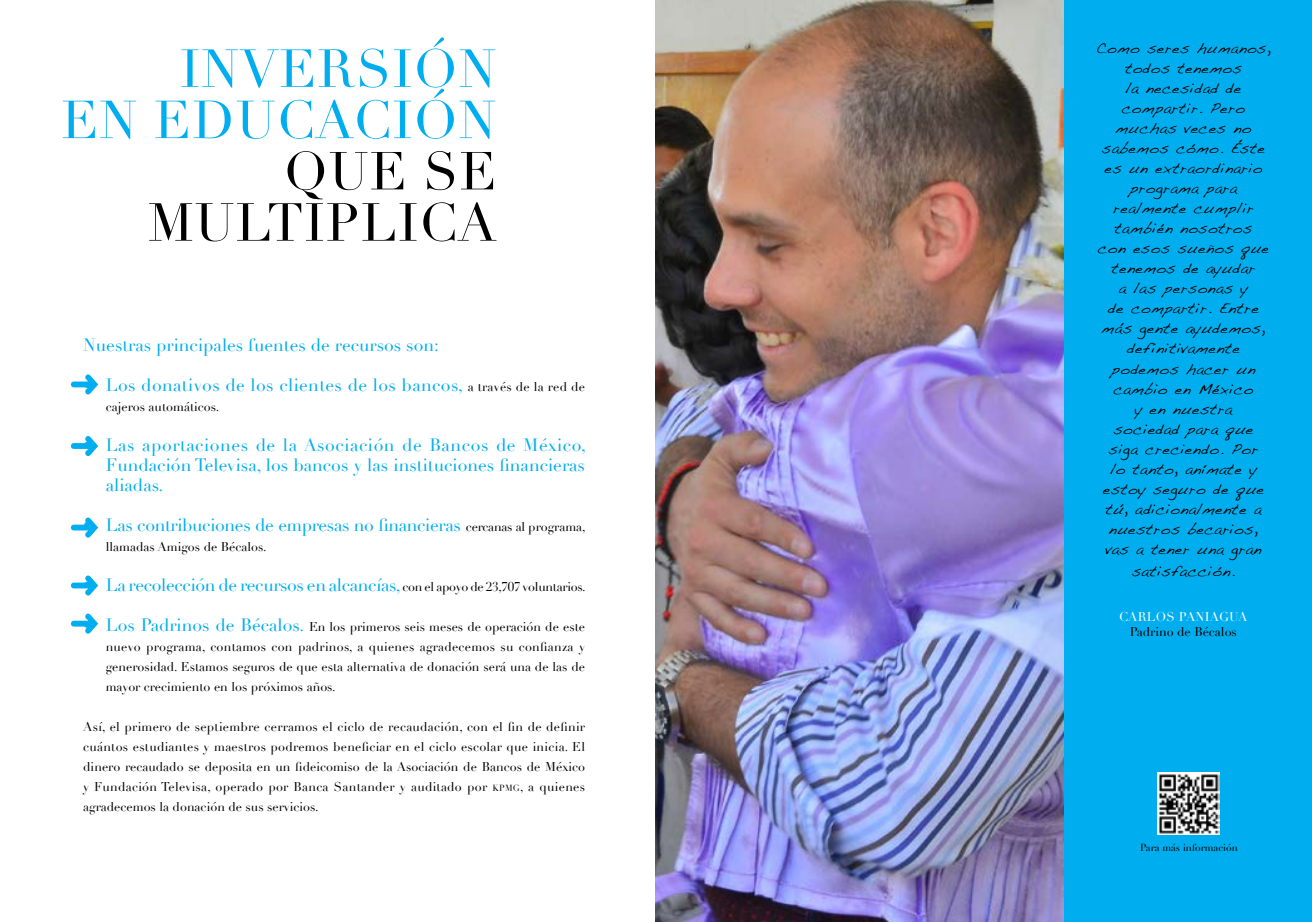
<style>
.page{position:relative;width:1312px;height:922px;background:#fff}
.page>*{position:absolute;margin:0;border:0;box-sizing:border-box;transform-origin:0 0}
.t1{font:52.5px/51.2px "Didot";letter-spacing:.02em;color:#00aeef}
.t2{font:52.5px "Didot";letter-spacing:.02em;color:#000}
.t3{font:17.5px/20px "Didot";color:#00aeef;text-align:justify}
.t4{font:17.5px "Didot";letter-spacing:-.02em;color:#00aeef}
.t5{font:17.5px "Didot";letter-spacing:.02em;color:#00aeef}
.t6{font:15px/20px "Handwriting Dakota";letter-spacing:.04em;color:#000;text-align:center}
.t7{font:12.5px/20px "Didot";color:#000;text-align:justify}
.t8{font:12.5px "Didot";letter-spacing:.02em;color:#fff}
.t9{font:10px "Didot";color:#000}
.s1{font-size:12.5px;color:#000}
.s2{font-size:17.5px;color:#00aeef}
.s3{font-size:8.75px}
</style>
<div class="page">
<img style="left:656px;top:0;width:408px;height:921px">
<div style="left:1064px;top:0;width:247px;height:921px;background:#00aeef"></div>
<svg style="left:71px;top:374px;width:27px;height:20px"></svg>
<svg style="left:71px;top:436px;width:27px;height:20px"></svg>
<svg style="left:71px;top:517px;width:27px;height:20px"></svg>
<svg style="left:71px;top:575px;width:27px;height:20px"></svg>
<svg style="left:71px;top:613px;width:27px;height:20px"></svg>
<img style="left:1157px;top:772px;width:62px;height:62px">
<h1 class="t1" style="left:61px;top:44px;width:436px;text-indent:118px">INVERSIÓN<br>en EDUCAción</h1>
<h1 class="t2" style="left:284px;top:140px;width:214px">que se</h1>
<h1 class="t2" style="left:148px;top:191px;width:41px">mul</h1>
<h1 class="t2" style="left:267px;top:191px;width:230px">tiplica</h1>
<h2 class="t3" style="left:83px;top:335px;width:357px">Nuestras principales fuentes de recursos son:</h2>
<h2 class="t5" style="left:83px;top:374px;width:503px">• Los donativos de los clientes de los bancos, <span class="s1">a través de la red de</span></h2>
<p class="t7" style="left:106px;top:397px;width:115px">cajeros automáticos.</p>
<h2 class="t3" style="left:106px;top:435px;width:481px;text-indent:-23px">• Las aportaciones de la Asociación de Bancos de México, Fundación Televisa, los bancos y las instituciones financieras aliadas.</h2>
<h2 class="t4" style="left:83px;top:514px;width:504px">• Las contribuciones de empresas no financieras <span class="s1">cercanas al programa,</span></h2>
<p class="t7" style="left:106px;top:537px;width:162px">llamadas Amigos de Bécalos.</p>
<h2 class="t3" style="left:83px;top:575px;width:504px">• La recolección de recursos en alcancías, <span class="s1">con el apoyo de 23,707 voluntarios.</span></h2>
<p class="t7" style="left:106px;top:617px;width:480px;text-indent:-23px"><span class="s2">• Los Padrinos de Bécalos.</span> En los primeros seis meses de operación de este nuevo programa, contamos con padrinos, a quienes agradecemos su confianza y generosidad. Estamos seguros de que esta alternativa de donación será una de las de mayor crecimiento en los próximos años.</p>
<p class="t7" style="left:83px;top:717px;width:503px">Así, el primero de septiembre cerramos el ciclo de recaudación, con el fin de definir cuántos estudiantes y maestros podremos beneficiar en el ciclo escolar que inicia. El dinero recaudado se deposita en un fideicomiso de la Asociación de Bancos de México y Fundación Televisa, operado por Banca S antander y auditado por <span class="s3">kpmg</span>, a quienes agradecemos la donación de sus servicios.</p>
<p class="t6" style="left:1095px;top:38px;width:176px">Como seres humanos, todos tenemos<br>la necesidad de compartir. Pero muchas veces no sabemos cómo. Éste es un extraordinario programa para realmente cumplir también nosotros<br>con esos sueños que tenemos de ayudar<br>a las personas y<br>de compartir. Entre más gente ayudemos, definitivamente podemos hacer un cambio en México<br>y en nuestra<br>sociedad para que<br>siga creciendo. Por<br>lo tanto, anímate y estoy seguro de que tú, adicionalmente a nuestros becarios, vas a tener una gran</p>
<p class="t6" style="left:1131px;top:560px;width:104px">satisfacción.</p>
<p class="t8" style="left:1118px;top:609px;width:130px">Carl os Paniagua</p>
<p class="t7" style="left:1129px;top:622px;width:109px">Padrino de Bécalos</p>
<p class="t9" style="left:1139px;top:841px;width:99px">Para más información</p>
</div>
